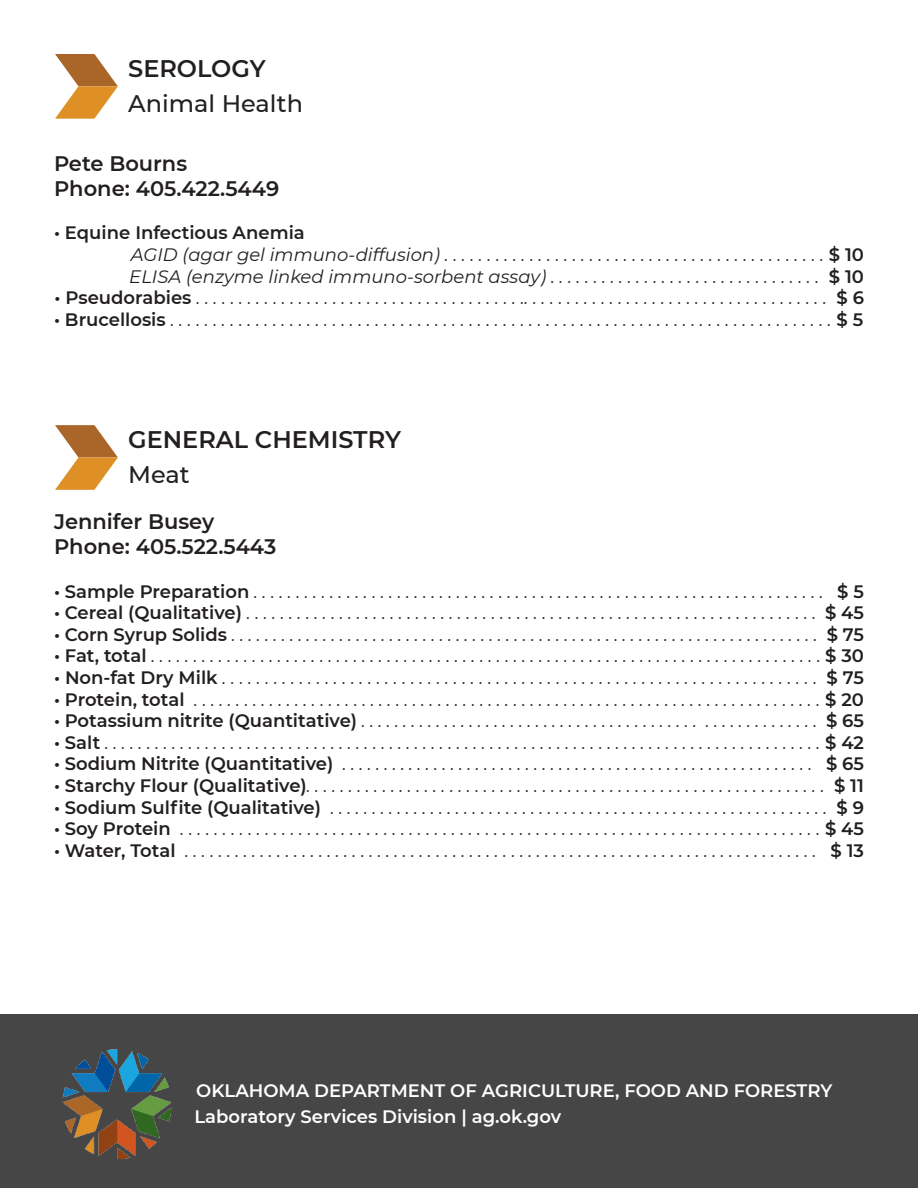
<style>
.page{position:relative;width:918px;height:1188px;background:#fff}
.page>*{position:absolute;margin:0;border:0;box-sizing:border-box;transform-origin:0 0}
.t1{font:500 24px/34.5px "Montserrat";color:#231f20}
.t2{font:600 24px "Montserrat";color:#231f20}
.t3{font:600 21px "Montserrat";color:#231f20}
.t4{font:italic 18px "Montserrat";color:#231f20}
.t5{font:600 18px "Montserrat";color:#fff}
.t6{font:600 18px "Montserrat";color:#231f20}
.s1{font-weight:600}
.s2{font-weight:600;font-style:normal}
</style>
<div class="page">
<svg style="left:55px;top:54px;width:63px;height:65px"></svg>
<svg style="left:55px;top:425px;width:63px;height:65px"></svg>
<div style="left:0;top:1014px;width:918px;height:174px;background:#464646"></div>
<img style="left:62px;top:1049px;width:110px;height:110px">
<p class="t1" style="left:128px;top:51px;width:176px"><span class="s1">SEROLOGY<br></span>Animal Health</p>
<p class="t3" style="left:54px;top:149px;width:135px">Pete Bourns</p>
<p class="t3" style="left:54px;top:174px;width:227px">Phone: 405.422.5449</p>
<p class="t6" style="left:54px;top:220px;width:252px">• Equine Infectious Anemia</p>
<p class="t4" style="left:131px;top:242px;width:735px">AGID (agar gel immuno-diffusion) . . . . . . . . . . . . . . . . . . . . . . . . . . . . . . . . . . . . . . . . . . . . . <span class="s2">$ 10</span></p>
<p class="t4" style="left:129px;top:264px;width:736px">ELISA (enzyme linked immuno-sorbent assay) . . . . . . . . . . . . . . . . . . . . . . . . . . . . . . . . <span class="s2">$ 10</span></p>
<p class="t4" style="left:54px;top:286px;width:811px"><span class="s2">• Pseudorabies</span> . . . . . . . . . . . . . . . . . . . . . . . . . . . . . . . . . . . . . . .. . . . . . . . . . . . . . . . . . . . . . . . . . . . . . . . . . . . <span class="s2">$ 6</span></p>
<p class="t4" style="left:54px;top:307px;width:811px"><span class="s2">• Brucellosis</span> . . . . . . . . . . . . . . . . . . . . . . . . . . . . . . . . . . . . . . . . . . . . . . . . . . . . . . . . . . . . . . . . . . . . . . . . . . . . . . <span class="s2">$ 5</span></p>
<p class="t2" style="left:128px;top:423px;width:274px">GENERAL CHEMISTRY</p>
<p class="t1" style="left:128px;top:456px;width:63px">Meat</p>
<p class="t3" style="left:54px;top:507px;width:162px">Jennifer Busey</p>
<p class="t3" style="left:54px;top:532px;width:224px">Phone: 405.522.5443</p>
<p class="t4" style="left:54px;top:579px;width:811px"><span class="s2">• Sample Preparation</span> . . . . . . . . . . . . . . . . . . . . . . . . . . . . . . . . . . . . . . . . . . . . . . . . . . . . . . . . . . . . . . . . . . . . <span class="s2">$ 5</span></p>
<p class="t4" style="left:54px;top:600px;width:811px"><span class="s2">• Cereal (Qualitative)</span> . . . . . . . . . . . . . . . . . . . . . . . . . . . . . . . . . . . . . . . . . . . . . . . . . . . . . . . . . . . . . . . . . . . . <span class="s2">$ 45</span></p>
<p class="t4" style="left:54px;top:622px;width:811px"><span class="s2">• Corn Syrup Solids</span> . . . . . . . . . . . . . . . . . . . . . . . . . . . . . . . . . . . . . . . . . . . . . . . . . . . . . . . . . . . . . . . . . . . . . . . <span class="s2">$ 75</span></p>
<p class="t4" style="left:54px;top:644px;width:812px"><span class="s2">• Fat, total</span> . . . . . . . . . . . . . . . . . . . . . . . . . . . . . . . . . . . . . . . . . . . . . . . . . . . . . . . . . . . . . . . . . . . . . . . . . . . . . . . . <span class="s2">$ 30</span></p>
<p class="t4" style="left:54px;top:665px;width:812px"><span class="s2">• Non-fat Dry Milk</span> . . . . . . . . . . . . . . . . . . . . . . . . . . . . . . . . . . . . . . . . . . . . . . . . . . . . . . . . . . . . . . . . . . . . . . <span class="s2">$ 75</span></p>
<p class="t4" style="left:54px;top:687px;width:811px"><span class="s2">• Protein, total</span> . . . . . . . . . . . . . . . . . . . . . . . . . . . . . . . . . . . . . . . . . . . . . . . . . . . . . . . . . . . . . . . . . . . . . . . . . . . <span class="s2">$ 20</span></p>
<p class="t4" style="left:54px;top:708px;width:811px"><span class="s2">• Potassium nitrite (Quantitative)</span> . . . . . . . . . . . . . . . . . . . . . . . . . . . . . . . . . . . . . . . . . . . . . . . . . . . . . . . <span class="s2">$ 65</span></p>
<p class="t4" style="left:54px;top:730px;width:812px"><span class="s2">• Salt</span> . . . . . . . . . . . . . . . . . . . . . . . . . . . . . . . . . . . . . . . . . . . . . . . . . . . . . . . . . . . . . . . . . . . . . . . . . . . . . . . . . . . . . . <span class="s2">$ 42</span></p>
<p class="t4" style="left:54px;top:752px;width:812px"><span class="s2">• Sodium Nitrite (Quantitative)</span> . . . . . . . . . . . . . . . . . . . . . . . . . . . . . . . . . . . . . . . . . . . . . . . . . . . . . . . . . <span class="s2">$ 65</span></p>
<p class="t4" style="left:54px;top:773px;width:812px"><span class="s2">• Starchy Flour (Qualitative)</span>. . . . . . . . . . . . . . . . . . . . . . . . . . . . . . . . . . . . . . . . . . . . . . . . . . . . . . . . . . . . . . <span class="s2">$ 11</span></p>
<p class="t4" style="left:54px;top:795px;width:812px"><span class="s2">• Sodium Sulfite (Qualitative)</span> . . . . . . . . . . . . . . . . . . . . . . . . . . . . . . . . . . . . . . . . . . . . . . . . . . . . . . . . . . . . <span class="s2">$ 9</span></p>
<p class="t4" style="left:54px;top:816px;width:812px"><span class="s2">• Soy Protein</span> . . . . . . . . . . . . . . . . . . . . . . . . . . . . . . . . . . . . . . . . . . . . . . . . . . . . . . . . . . . . . . . . . . . . . . . . . . . . <span class="s2">$ 45</span></p>
<p class="t4" style="left:54px;top:838px;width:812px"><span class="s2">• Water, Total</span> . . . . . . . . . . . . . . . . . . . . . . . . . . . . . . . . . . . . . . . . . . . . . . . . . . . . . . . . . . . . . . . . . . . . . . . . . . . . <span class="s2">$ 13</span></p>
<p class="t5" style="left:196px;top:1078px;width:638px">OKLAHOMA DEPARTMENT OF AGRICULTURE, FOOD AND FORESTRY</p>
<p class="t5" style="left:194px;top:1104px;width:368px">Laboratory Services Division | ag.ok.gov</p>
</div>
